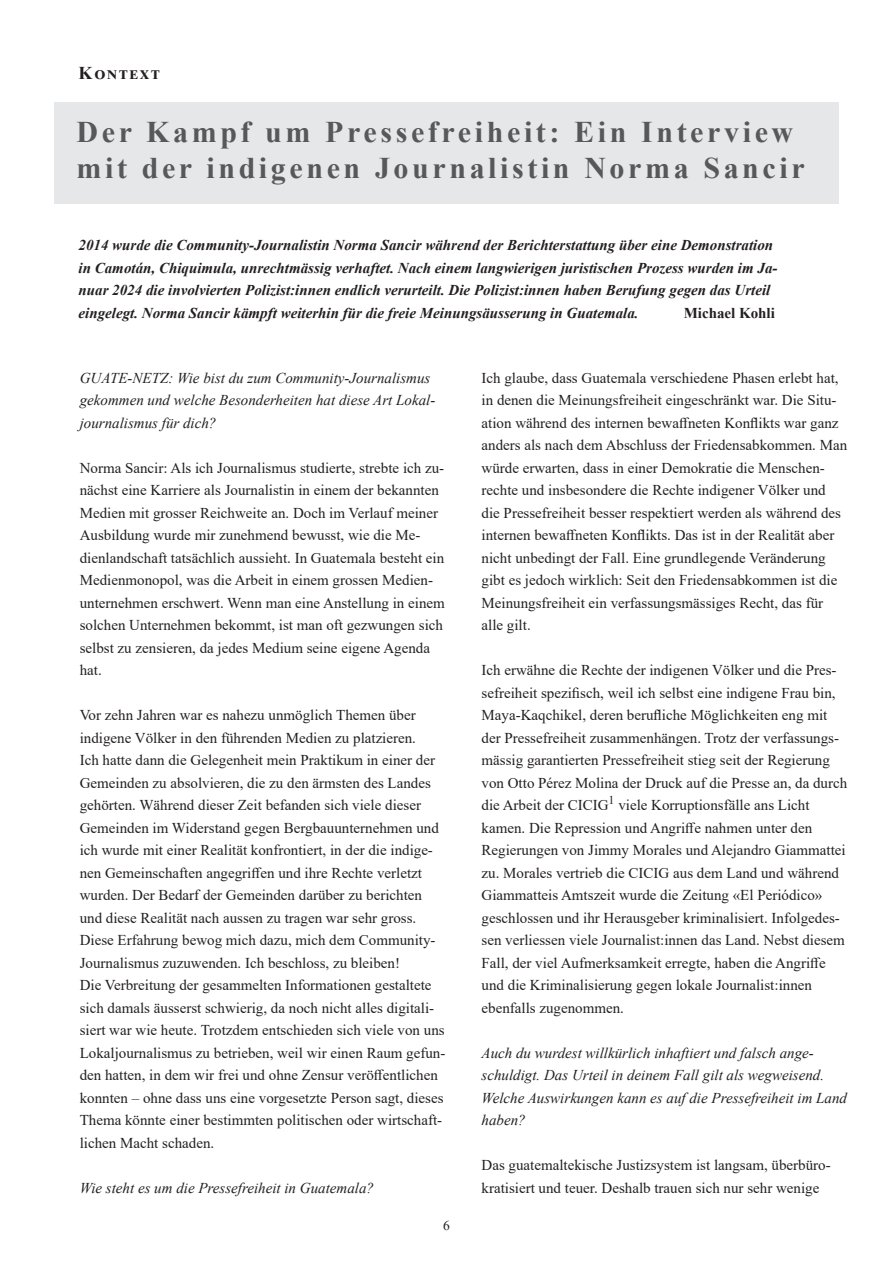
<style>
.page{position:relative;width:893px;height:1263px;background:#fff}
.page>*{position:absolute;margin:0;border:0;box-sizing:border-box;transform-origin:0 0}
.t1{font:700 30px/36px "Times New Roman";letter-spacing:.12em;color:#57585a}
.t2{font:700 18px "Times New Roman";letter-spacing:.1em;color:#231f20}
.t3{font:15px/22.5px "Times New Roman";color:#231f20}
.t4{font:italic 700 15px/22.5px "Times New Roman";color:#231f20}
.t5{font:italic 15px/22.5px "Times New Roman";color:#231f20}
.t6{font:700 15px "Times New Roman";color:#231f20}
.t7{font:13.5px "Times New Roman";color:#231f20}
</style>
<div class="page">
<div style="left:54px;top:102px;width:785px;height:102px;background:#e6e7e9"></div>
<p class="t2" style="left:79px;top:60px;width:83px">Kontext</p>
<p class="t1" style="left:77px;top:113px;width:730px">Der Kampf um Pressefreiheit: Ein Interview mit der indigenen Journalistin Norma Sancir</p>
<p class="t4" style="left:79px;top:234px;width:700px">2014 wurde die Community-Journalistin Norma Sancir während der Berichterstattung über eine Demonstration in Camotán, Chiquimula, unrechtmässig verhaftet. Nach einem langwierigen juristischen Prozess wurden im Ja&shy;nuar 2024 die involvierten Polizist:innen endlich verurteilt. Die Polizist:innen haben Berufung gegen das Urteil eingelegt. Norma Sancir kämpft weiterhin für die freie Meinungsäusserung in Guatemala.</p>
<p class="t6" style="left:684px;top:302px;width:93px">Michael Kohli</p>
<p class="t5" style="left:80px;top:366px;width:357px">GUATE-NETZ: Wie bist du zum Community-Journalismus gekommen und welche Besonderheiten hat diese Art Lokal&shy;journalismus für dich?</p>
<p class="t3" style="left:80px;top:456px;width:367px">Norma Sancir: Als ich Journalismus studierte, strebte ich zu&shy;nächst eine Karriere als Journalistin in einem der bekannten Medien mit grosser Reichweite an. Doch im Verlauf meiner Ausbildung wurde mir zunehmend bewusst, wie die Me&shy;dienlandschaft tatsächlich aussieht. In Guatemala besteht ein Medienmonopol, was die Arbeit in einem grossen Medien&shy;unternehmen erschwert. Wenn man eine Anstellung in einem solchen Unternehmen bekommt, ist man oft gezwungen sich selbst zu zensieren, da jedes Medium seine eigene Agenda hat.</p>
<p class="t3" style="left:80px;top:703px;width:361px">Vor zehn Jahren war es nahezu unmöglich Themen über indigene Völker in den führenden Medien zu platzieren.<br>Ich hatte dann die Gelegenheit mein Praktikum in einer der Gemeinden zu absolvieren, die zu den ärmsten des Landes gehörten. Während dieser Zeit befanden sich viele dieser Gemeinden im Widerstand gegen Bergbauunternehmen und ich wurde mit einer Realität konfrontiert, in der die indige&shy;nen Gemeinschaften angegriffen und ihre Rechte verletzt wurden. Der Bedarf der Gemeinden darüber zu berichten und diese Realität nach aussen zu tragen war sehr gross.<br>Diese Erfahrung bewog mich dazu, mich dem Community-Journalismus zuzuwenden. Ich beschloss, zu bleiben!</p>
<p class="t3" style="left:80px;top:973px;width:367px">Die Verbreitung der gesammelten Informationen gestaltete sich damals äusserst schwierig, da noch nicht alles digitali&shy;siert war wie heute. Trotzdem entschieden sich viele von uns Lokaljournalismus zu betrieben, weil wir einen Raum gefun&shy;den hatten, in dem wir frei und ohne Zensur veröffentlichen konnten – ohne dass uns eine vorgesetzte Person sagt, dieses Thema könnte einer bestimmten politischen oder wirtschaft&shy;lichen Macht schaden.</p>
<p class="t5" style="left:80px;top:1176px;width:296px">Wie steht es um die Pressefreiheit in Guatemala?</p>
<p class="t7" style="left:443px;top:1216px;width:8px">6</p>
<p class="t3" style="left:482px;top:366px;width:367px">Ich glaube, dass Guatemala verschiedene Phasen erlebt hat, in denen die Meinungsfreiheit eingeschränkt war. Die Situ&shy;ation während des internen bewaffneten Konflikts war ganz anders als nach dem Abschluss der Friedensabkommen. Man würde erwarten, dass in einer Demokratie die Menschen&shy;rechte und insbesondere die Rechte indigener Völker und die Pressefreiheit besser respektiert werden als während des internen bewaffneten Konflikts. Das ist in der Realität aber nicht unbedingt der Fall. Eine grundlegende Veränderung gibt es jedoch wirklich: Seit den Friedensabkommen ist die Meinungsfreiheit ein verfassungsmässiges Recht, das für alle gilt.</p>
<p class="t3" style="left:482px;top:658px;width:367px">Ich erwähne die Rechte der indigenen Völker und die Pres&shy;sefreiheit spezifisch, weil ich selbst eine indigene Frau bin, Maya-Kaqchikel, deren berufliche Möglichkeiten eng mit der Pressefreiheit zusammenhängen. Trotz der verfassungs&shy;mässig garantierten Pressefreiheit stieg seit der Regierung von Otto Pérez Molina der Druck auf die Presse an, da durch die Arbeit der CICIG<sup>1</sup> viele Korruptionsfälle ans Licht kamen. Die Repression und Angriffe nahmen unter den Regierungen von Jimmy Morales und Alejandro Giammattei zu. Morales vertrieb die CICIG aus dem Land und während Giammatteis Amtszeit wurde die Zeitung «El Periódico» geschlossen und ihr Herausgeber kriminalisiert. Infolgedes&shy;sen verliessen viele Journalist:innen das Land. Nebst diesem Fall, der viel Aufmerksamkeit erregte, haben die Angriffe und die Kriminalisierung gegen lokale Journalist:innen ebenfalls zugenommen.</p>
<p class="t5" style="left:482px;top:1041px;width:367px">Auch du wurdest willkürlich inhaftiert und falsch ange&shy;schuldigt. Das Urteil in deinem Fall gilt als wegweisend.<br>Welche Auswirkungen kann es auf die Pressefreiheit im Land haben?</p>
<p class="t3" style="left:482px;top:1153px;width:351px">Das guatemaltekische Justizsystem ist langsam, überbüro&shy;kratisiert und teuer. Deshalb trauen sich nur sehr wenige</p>
</div>
